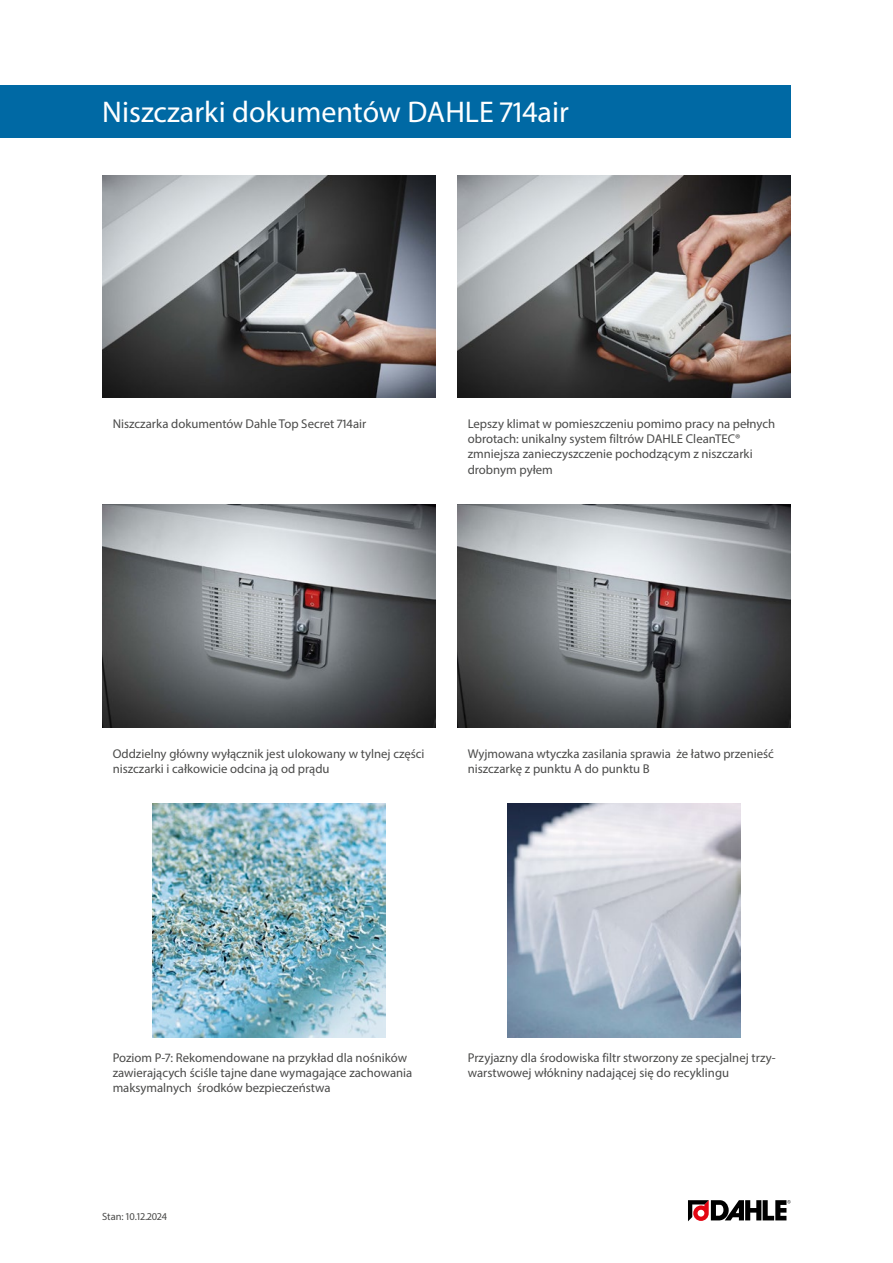
<style>
.page{position:relative;width:893px;height:1263px;background:#fff}
.page>*{position:absolute;margin:0;border:0;box-sizing:border-box;transform-origin:0 0}
.Produktname{font:30px "Myriad Pro";color:#fff}
.Fliesstexte{font:12.75px/15.3px "Myriad Pro";color:#4a4a49}
.t1{font:10.5px "Myriad Pro";color:#4a4a49}
</style>
<div class="page">
<img style="left:102px;top:175px;width:334px;height:223px">
<img style="left:457px;top:175px;width:334px;height:223px">
<img style="left:102px;top:505px;width:334px;height:222px">
<img style="left:457px;top:505px;width:334px;height:222px">
<img style="left:152px;top:803px;width:234px;height:234px">
<img style="left:507px;top:803px;width:234px;height:234px">
<svg style="left:688px;top:1200px;width:103px;height:21px"></svg>
<div style="left:0;top:85px;width:791px;height:53px;background:#0069a4"></div>
<p class="Produktname" style="left:102px;top:94px;width:468px">Niszczarki dokumentów DAHLE 714air</p>
<p class="Fliesstexte" style="left:113px;top:416px;width:255px">Niszczarka dokumentów Dahle Top Secret 714air</p>
<p class="Fliesstexte" style="left:468px;top:416px;width:309px">Lepszy klimat w pomieszczeniu pomimo pracy na pełnych obrotach: unikalny system filtrów DAHLE CleanTEC® zmniejsza zanieczyszczenie pochodzącym z niszczarki drobnym pyłem</p>
<p class="Fliesstexte" style="left:113px;top:745px;width:313px">Oddzielny główny wyłącznik jest ulokowany w tylnej części niszczarki i całkowicie odcina ją od prądu</p>
<p class="Fliesstexte" style="left:468px;top:745px;width:308px">Wyjmowana wtyczka zasilania sprawia że łatwo przenieść niszczarkę z punktu A do punktu B</p>
<p class="Fliesstexte" style="left:113px;top:1049px;width:301px">Poziom P-7: Rekomendowane na przykład dla nośników zawierających ściśle tajne dane wymagające zachowania maksymalnych środków bezpieczeństwa</p>
<p class="Fliesstexte" style="left:468px;top:1049px;width:309px">Przyjazny dla środowiska filtr stworzony ze specjalnej trzy&shy;warstwowej włókniny nadającej się do recyklingu</p>
<p class="t1" style="left:102px;top:1210px;width:66px">Stan: 10.12.2024</p>
</div>
